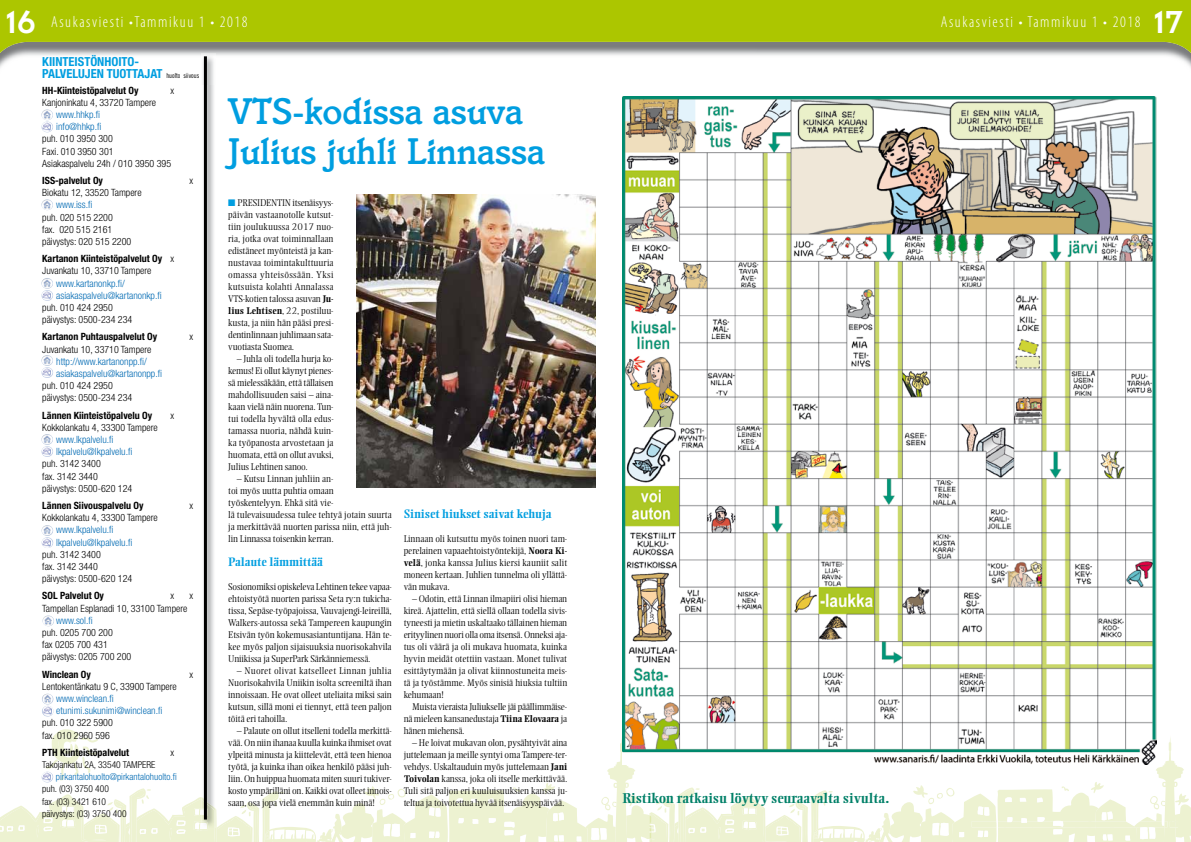
<style>
.page{position:relative;width:1191px;height:842px;background:#fff}
.page>*{position:absolute;margin:0;border:0;box-sizing:border-box;transform-origin:0 0}
.t1{font:500 38px/40px "Italia";color:#009ee0;scale:.95 1}
.t2{font:300 condensed 16px "Myriad Pro";letter-spacing:.1em;color:#fff}
.t3{font:700 14px "Ellington";color:#008068}
.t4{font:700 condensed 12.5px/12px "Helvetica Neue";color:#009ee0}
.t5{font:700 12px "Ellington";color:#009ee0}
.t6{font:300 condensed 10px/12.2px "Helvetica Neue";color:#000}
.t7{font:300 condensed 10px/12.2px "Helvetica Neue";color:#006ab3}
.t8{font:700 condensed 10px/12.2px "Helvetica Neue";color:#000}
.t9{font:300 9.5px/12px "Ellington";color:#000;text-align:justify}
.t10{font:300 condensed 9.5px/12.2px "Helvetica Neue";color:#000}
.t11{font:300 condensed 9.5px "Helvetica Neue";color:#006ab3}
.s1{font-family:"Insignia A";font-weight:400;font-stretch:normal;font-size:35px}
.s2{font-family:"Trade Gothic Cond Eighteen";font-weight:400;font-stretch:normal;font-size:7px;color:#000}
.s3{font-weight:300}
.s4{color:#009ee0}
.s5{font-weight:700}
</style>
<div class="page">
<svg style="left:0;top:0;width:1191px;height:68px;fill:#acc600"></svg>
<img style="left:201px;top:54px;width:14px;height:675px">
<hr style="left:204px;top:56px;width:3px;height:763px;background:#000">
<svg style="left:41px;top:199px;width:12px;height:11px"></svg>
<svg style="left:41px;top:110px;width:12px;height:22px"></svg>
<svg style="left:41px;top:278px;width:12px;height:23px"></svg>
<svg style="left:41px;top:355px;width:12px;height:23px"></svg>
<svg style="left:41px;top:434px;width:12px;height:23px"></svg>
<svg style="left:42px;top:525px;width:11px;height:23px"></svg>
<svg style="left:0;top:729px;width:1191px;height:113px"></svg>
<svg style="left:42px;top:616px;width:12px;height:10px"></svg>
<svg style="left:42px;top:694px;width:11px;height:23px"></svg>
<img style="left:623px;top:97px;width:533px;height:668px">
<img style="left:356px;top:194px;width:239px;height:293px">
<div style="left:293px;top:113px;width:10px;height:5px;border:1px solid #fff"></div>
<h2 class="t2" style="left:6px;top:13px;width:243px"><span class="s1">16</span> Asukasviesti •Tammikuu 1 • 2018</h2>
<h2 class="t2" style="left:940px;top:13px;width:243px">Asukasviesti • Tammikuu 1 • 2018 <span class="s1">17</span></h2>
<h3 class="t4" style="left:42px;top:55px;width:158px">KIINTEISTÖNHOITO-<br>PALVELUJEN TUOTTAJAT <span class="s2">huolto siivous</span></h3>
<p class="t8" style="left:42px;top:84px;width:98px">HH-Kiinteistöpalvelut Oy</p>
<p class="t6" style="left:170px;top:84px;width:5px">x</p>
<p class="t6" style="left:42px;top:96px;width:115px">Kanjoninkatu 4, 33720 Tampere</p>
<p class="t7" style="left:56px;top:108px;width:47px">www.hhkp.fi info@hhkp.fi</p>
<p class="t6" style="left:42px;top:133px;width:130px">puh. 010 3950 300<br>Faxi. 010 3950 301<br>Asiakaspalvelu 24h / 010 3950 395</p>
<p class="t8" style="left:42px;top:174px;width:62px">ISS-palvelut Oy</p>
<p class="t6" style="left:189px;top:174px;width:5px">x</p>
<p class="t6" style="left:42px;top:186px;width:101px">Biokatu 12, 33520 Tampere</p>
<p class="t7" style="left:56px;top:199px;width:38px">www.iss.fi</p>
<p class="t6" style="left:42px;top:211px;width:91px">puh. 020 515 2200<br>fax. 020 515 2161 päivystys: 020 515 2200</p>
<p class="t8" style="left:42px;top:252px;width:133px">Kartanon Kiinteistöpalvelut Oy <span class="s3">x<br>Juvankatu 10, 33710 Tampere</span></p>
<p class="t7" style="left:56px;top:277px;width:107px">www.kartanonkp.fi/ asiakaspalvelu@kartanonkp.fi</p>
<p class="t6" style="left:42px;top:301px;width:91px">puh. 010 424 2950 päivystys: 0500-234 234</p>
<p class="t8" style="left:42px;top:331px;width:116px">Kartanon Puhtauspalvelut Oy</p>
<p class="t6" style="left:189px;top:331px;width:5px">x</p>
<p class="t6" style="left:42px;top:343px;width:111px">Juvankatu 10, 33710 Tampere</p>
<p class="t7" style="left:56px;top:355px;width:107px">http://www.kartanonpp.fi/ asiakaspalvelu@kartanonpp.fi</p>
<p class="t6" style="left:42px;top:379px;width:91px">puh. 010 424 2950 päivystys: 0500-234 234</p>
<p class="t8" style="left:42px;top:409px;width:111px">Lännen Kiinteistöpalvelu Oy</p>
<p class="t6" style="left:170px;top:409px;width:5px">x</p>
<p class="t6" style="left:42px;top:421px;width:117px">Kokkolankatu 4, 33300 Tampere</p>
<p class="t7" style="left:56px;top:433px;width:78px">www.lkpalvelu.fi lkpalvelu@lkpalvelu.fi</p>
<p class="t6" style="left:42px;top:458px;width:91px">puh. 3142 3400<br>fax. 3142 3440 päivystys: 0500-620 124</p>
<p class="t8" style="left:42px;top:499px;width:103px">Lännen Siivouspalvelu Oy</p>
<p class="t6" style="left:189px;top:499px;width:5px">x</p>
<p class="t6" style="left:42px;top:511px;width:117px">Kokkolankatu 4, 33300 Tampere</p>
<p class="t7" style="left:56px;top:524px;width:78px">www.lkpalvelu.fi lkpalvelu@lkpalvelu.fi</p>
<p class="t6" style="left:42px;top:548px;width:91px">puh. 3142 3400<br>fax. 3142 3440 päivystys: 0500-620 124</p>
<p class="t8" style="left:42px;top:590px;width:63px">SOL Palvelut Oy</p>
<p class="t6" style="left:170px;top:590px;width:5px">x</p>
<p class="t6" style="left:189px;top:590px;width:5px">x</p>
<p class="t6" style="left:42px;top:602px;width:147px">Tampellan Esplanadi 10, 33100 Tampere</p>
<p class="t7" style="left:56px;top:614px;width:38px">www.sol.fi</p>
<p class="t6" style="left:42px;top:626px;width:91px">puh. 0205 700 200<br>fax 0205 700 431 päivystys: 0205 700 200</p>
<p class="t8" style="left:42px;top:668px;width:50px">Winclean Oy</p>
<p class="t6" style="left:189px;top:668px;width:5px">x</p>
<p class="t6" style="left:42px;top:680px;width:136px">Lentokentänkatu 9 C, 33900 Tampere</p>
<p class="t7" style="left:56px;top:692px;width:108px">www.winclean.fi etunimi.sukunimi@winclean.fi</p>
<p class="t6" style="left:42px;top:717px;width:72px">puh. 010 322 5900 fax. 010 2960 596</p>
<p class="t8" style="left:42px;top:746px;width:88px">PTH Kiinteistöpalvelut</p>
<p class="t6" style="left:170px;top:746px;width:5px">x</p>
<p class="t10" style="left:42px;top:758px;width:115px">Takojankatu 2A, 33540 TAMPERE</p>
<p class="t11" style="left:56px;top:771px;width:122px">pirkantalohuolto@pirkantalohuolto.fi</p>
<p class="t10" style="left:42px;top:783px;width:86px">puh. (03) 3750 400<br>fax. (03) 3421 610 päivystys: (03) 3750 400</p>
<h1 class="t1" style="left:228px;top:91px;width:335px">VTS-kodissa asuva<br>Julius juhli Linnassa</h1>
<p class="t9" style="left:228px;top:196px;width:107px"><span class="s4">■</span> PRESIDENTIN itsenäisyys&shy;päivän vastaanotolle kutsut&shy;tiin joulukuussa 2017 nuo&shy;ria, jotka ovat toiminnallaan edistäneet myönteistä ja kan&shy;nustavaa toimintakulttuuria omassa yhteisössään. Yksi kutsuista kolahti Annalassa VTS-kotien talossa asuvan <span class="s5">Ju&shy;lius Lehtisen</span>, 22, postiluu&shy;kusta, ja niin hän pääsi presi&shy;dentinlinnaan juhlimaan sata&shy;vuotiasta Suomea.</p>
<p class="t9" style="left:228px;top:352px;width:107px;text-indent:9px">– Juhla oli todella hurja ko&shy;kemus! Ei ollut käynyt pienes&shy;sä mielessäkään, että tällaisen mahdollisuuden saisi – aina&shy;kaan vielä näin nuorena. Tun&shy;tui todella hyvältä olla edus&shy;tamassa nuoria, nähdä kuin&shy;ka työpanosta arvostetaan ja huomata, että on ollut avuksi, Julius Lehtinen sanoo.</p>
<p class="t9" style="left:228px;top:472px;width:165px;text-align:left;text-indent:9px">– Kutsu Linnan juhliin an-<br>toi myös uutta puhtia omaan<br>työskentelyyn. Ehkä sitä vie-<br>lä tulevaisuudessa tulee tehtyä jotain suurta ja merkittävää nuorten parissa niin, että juh&shy;lin Linnassa toisenkin kerran.</p>
<p class="t5" style="left:228px;top:555px;width:96px">Palaute lämmittää</p>
<p class="t9" style="left:228px;top:580px;width:165px">Sosionomiksi opiskeleva Lehtinen tekee vapaa&shy;ehtoistyötä nuorten parissa Seta ry:n tukicha&shy;tissa, Sepäse-työpajoissa, Vauvajengi-leireillä, Walkers-autossa sekä Tampereen kaupungin Etsivän työn kokemusasiantuntijana. Hän te&shy;kee myös paljon sijaisuuksia nuorisokahvila Uniikissa ja SuperPark Särkänniemessä.</p>
<p class="t9" style="left:228px;top:664px;width:165px;text-indent:9px">– Nuoret olivat katselleet Linnan juhlia Nuorisokahvila Uniikin isolta screeniltä ihan innoissaan. He ovat olleet uteliaita miksi sain kutsun, sillä moni ei tiennyt, että teen paljon töitä eri tahoilla.</p>
<p class="t9" style="left:228px;top:724px;width:165px;text-indent:9px">– Palaute on ollut itselleni todella merkittä&shy;vää. On niin ihanaa kuulla kuinka ihmiset ovat ylpeitä minusta ja kiittelevät, että teen hienoa työtä, ja kuinka ihan oikea henkilö pääsi juh&shy;liin. On huippua huomata miten suuri tukiver&shy;kosto ympärilläni on. Kaikki ovat olleet innois&shy;saan, osa jopa vielä enemmän kuin minä!</p>
<p class="t5" style="left:404px;top:507px;width:149px">Siniset hiukset saivat kehuja</p>
<p class="t9" style="left:404px;top:532px;width:165px">Linnaan oli kutsuttu myös toinen nuori tam&shy;perelainen vapaaehtoistyöntekijä, <span class="s5">Noora Ki&shy;velä</span>, jonka kanssa Julius kiersi kauniit salit moneen kertaan. Juhlien tunnelma oli yllättä&shy;vän mukava.</p>
<p class="t9" style="left:404px;top:592px;width:165px;text-indent:9px">– Odotin, että Linnan ilmapiiri olisi hieman kireä. Ajattelin, että siellä ollaan todella sivis&shy;tyneesti ja mietin uskaltaako tällainen hieman erityylinen nuori olla oma itsensä. Onneksi aja&shy;tus oli väärä ja oli mukava huomata, kuinka hyvin meidät otettiin vastaan. Monet tulivat esittäytymään ja olivat kiinnostuneita meis&shy;tä ja työstämme. Myös sinisiä hiuksia tultiin kehumaan!</p>
<p class="t9" style="left:404px;top:700px;width:165px;text-indent:9px">Muista vieraista Juliukselle jäi päällimmäise&shy;nä mieleen kansanedustaja <span class="s5">Tiina Elovaara</span> ja hänen miehensä.</p>
<p class="t9" style="left:404px;top:736px;width:165px;text-indent:9px">– He loivat mukavan olon, pysähtyivät aina juttelemaan ja meille syntyi oma Tampere-ter&shy;vehdys. Uskaltauduin myös juttelemaan <span class="s5">Jani Toivolan</span> kanssa, joka oli itselle merkittävää.<br>Tuli sitä paljon eri kuuluisuuksien kanssa ju&shy;teltua ja toivotettua hyvää itsenäisyyspäivää.</p>
<h3 class="t3" style="left:622px;top:790px;width:269px">Ristikon ratkaisu löytyy seuraavalta sivulta.</h3>
</div>
